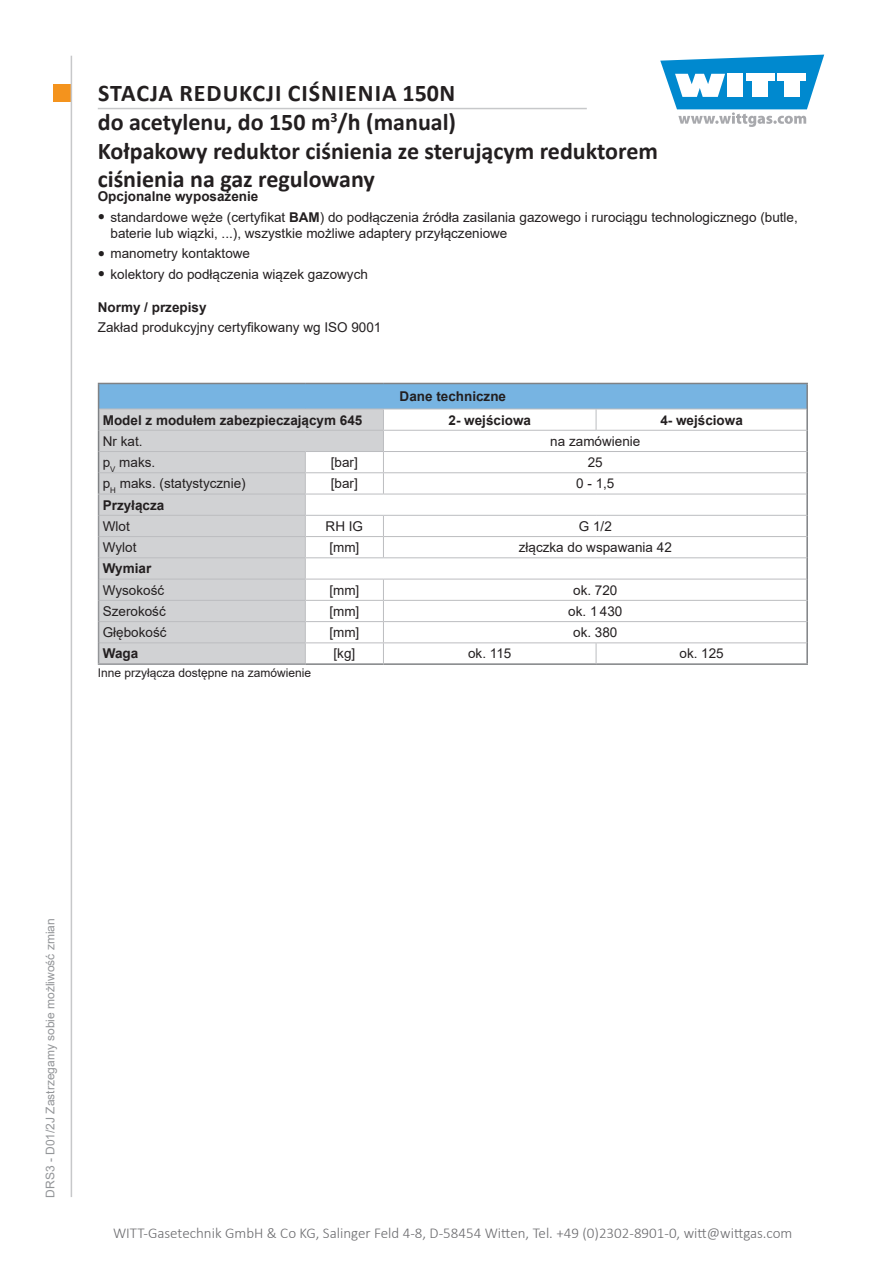
<style>
.page{position:relative;width:893px;height:1263px;background:#fff}
.page>*{position:absolute;margin:0;border:0;box-sizing:border-box;transform-origin:0 0}
.t1{font:700 24px/28.8px "Calibri";color:#231f20}
.t2{font:300 15px "Calibri";color:#6b6b6e}
.t3{font:13.5px/16.2px "Arial";color:#231f20}
.t4{font:700 13.5px "Arial";color:#231f20}
.t5{font:12px "Arial";color:#939598}
.t6{font:12px "Arial";color:#231f20}
.s1{font-family:"Bookman Old Style";font-size:12px}
.s2{font-weight:700}
</style>
<div class="page">
<div style="left:53px;top:85px;width:17px;height:17px;background:#f4931d"></div>
<svg style="left:660px;top:55px;width:164px;height:72px"></svg>
<hr style="left:71px;top:56px;width:1px;height:1141px;background:#c7c8ca">
<hr style="left:98px;top:108px;width:489px;height:1px;background:#c7c8ca">
<div style="left:99px;top:383px;width:708px;height:26px;background:#77b4e2"></div>
<div style="left:99px;top:410px;width:206px;height:253px;background:#d1d2d4"></div>
<svg style="left:305px;top:410px;width:501px;height:253px"></svg>
<hr style="left:98px;top:494px;width:207px;height:1px;background:#bcbdc0">
<hr style="left:99px;top:515px;width:206px;height:1px;background:#bcbdc0">
<hr style="left:99px;top:536px;width:206px;height:1px;background:#bcbdc0">
<hr style="left:99px;top:557px;width:206px;height:1px;background:#bcbdc0">
<hr style="left:99px;top:579px;width:206px;height:1px;background:#bcbdc0">
<hr style="left:99px;top:600px;width:206px;height:1px;background:#bcbdc0">
<hr style="left:99px;top:621px;width:206px;height:1px;background:#bcbdc0">
<hr style="left:99px;top:642px;width:206px;height:1px;background:#bcbdc0">
<hr style="left:98px;top:663px;width:207px;height:2px;background:#939598">
<hr style="left:98px;top:383px;width:207px;height:1px;background:#808285">
<hr style="left:305px;top:383px;width:78px;height:1px;background:#808285">
<hr style="left:383px;top:383px;width:213px;height:1px;background:#808285">
<hr style="left:596px;top:383px;width:212px;height:1px;background:#808285">
<hr style="left:806px;top:384px;width:2px;height:25px;background:#808285">
<hr style="left:806px;top:409px;width:2px;height:21px;background:#808285">
<hr style="left:806px;top:430px;width:2px;height:21px;background:#808285">
<hr style="left:806px;top:451px;width:2px;height:22px;background:#808285">
<svg style="left:98px;top:384px;width:1px;height:279px"></svg>
<hr style="left:806px;top:473px;width:2px;height:21px;background:#808285">
<hr style="left:806px;top:494px;width:2px;height:21px;background:#808285">
<hr style="left:806px;top:515px;width:2px;height:21px;background:#808285">
<hr style="left:806px;top:536px;width:2px;height:22px;background:#808285">
<hr style="left:806px;top:558px;width:2px;height:21px;background:#808285">
<hr style="left:806px;top:579px;width:2px;height:21px;background:#808285">
<hr style="left:806px;top:600px;width:2px;height:22px;background:#808285">
<hr style="left:806px;top:622px;width:2px;height:21px;background:#808285">
<hr style="left:806px;top:643px;width:2px;height:20px;background:#808285">
<hr style="left:305px;top:663px;width:78px;height:2px;background:#808285">
<hr style="left:383px;top:663px;width:213px;height:2px;background:#808285">
<hr style="left:596px;top:663px;width:212px;height:2px;background:#808285">
<hr style="left:99px;top:409px;width:206px;height:1px;background:#bcbdc0">
<hr style="left:305px;top:409px;width:78px;height:1px;background:#bcbdc0">
<hr style="left:383px;top:409px;width:213px;height:1px;background:#bcbdc0">
<hr style="left:596px;top:409px;width:210px;height:1px;background:#bcbdc0">
<svg style="left:596px;top:409px;width:1px;height:21px"></svg>
<hr style="left:99px;top:430px;width:206px;height:1px;background:#bcbdc0">
<hr style="left:305px;top:430px;width:78px;height:1px;background:#bcbdc0">
<hr style="left:383px;top:430px;width:213px;height:1px;background:#bcbdc0">
<hr style="left:596px;top:430px;width:210px;height:1px;background:#bcbdc0">
<hr style="left:99px;top:451px;width:206px;height:1px;background:#bcbdc0">
<hr style="left:305px;top:451px;width:78px;height:1px;background:#bcbdc0">
<hr style="left:383px;top:451px;width:213px;height:1px;background:#bcbdc0">
<hr style="left:596px;top:451px;width:210px;height:1px;background:#bcbdc0">
<hr style="left:99px;top:472px;width:206px;height:1px;background:#bcbdc0">
<hr style="left:305px;top:472px;width:78px;height:1px;background:#bcbdc0">
<svg style="left:305px;top:452px;width:1px;height:211px"></svg>
<hr style="left:383px;top:472px;width:213px;height:1px;background:#bcbdc0">
<svg style="left:383px;top:409px;width:1px;height:85px"></svg>
<hr style="left:596px;top:472px;width:210px;height:1px;background:#bcbdc0">
<hr style="left:305px;top:494px;width:78px;height:1px;background:#bcbdc0">
<hr style="left:383px;top:494px;width:213px;height:1px;background:#bcbdc0">
<hr style="left:596px;top:494px;width:210px;height:1px;background:#bcbdc0">
<hr style="left:305px;top:515px;width:78px;height:1px;background:#bcbdc0">
<hr style="left:383px;top:515px;width:213px;height:1px;background:#bcbdc0">
<hr style="left:596px;top:515px;width:210px;height:1px;background:#bcbdc0">
<hr style="left:305px;top:536px;width:78px;height:1px;background:#bcbdc0">
<hr style="left:383px;top:536px;width:213px;height:1px;background:#bcbdc0">
<svg style="left:383px;top:516px;width:1px;height:41px"></svg>
<hr style="left:596px;top:536px;width:210px;height:1px;background:#bcbdc0">
<hr style="left:305px;top:557px;width:78px;height:1px;background:#bcbdc0">
<hr style="left:383px;top:557px;width:213px;height:1px;background:#bcbdc0">
<hr style="left:596px;top:557px;width:210px;height:1px;background:#bcbdc0">
<hr style="left:305px;top:579px;width:78px;height:1px;background:#bcbdc0">
<hr style="left:383px;top:579px;width:213px;height:1px;background:#bcbdc0">
<hr style="left:596px;top:579px;width:210px;height:1px;background:#bcbdc0">
<hr style="left:305px;top:600px;width:78px;height:1px;background:#bcbdc0">
<hr style="left:383px;top:600px;width:213px;height:1px;background:#bcbdc0">
<hr style="left:596px;top:600px;width:210px;height:1px;background:#bcbdc0">
<hr style="left:305px;top:621px;width:78px;height:1px;background:#bcbdc0">
<hr style="left:383px;top:621px;width:213px;height:1px;background:#bcbdc0">
<hr style="left:596px;top:621px;width:210px;height:1px;background:#bcbdc0">
<hr style="left:305px;top:642px;width:78px;height:1px;background:#bcbdc0">
<hr style="left:383px;top:642px;width:213px;height:1px;background:#bcbdc0">
<svg style="left:383px;top:579px;width:1px;height:84px"></svg>
<hr style="left:596px;top:642px;width:210px;height:1px;background:#bcbdc0">
<svg style="left:596px;top:643px;width:1px;height:20px"></svg>
<h1 class="t1" style="left:98px;top:78px;width:562px">STACJA REDUKCJI CIŚNIENIA 150N<br>do acetylenu, do 150 m<sup>3</sup>/h (manual)<br>Kołpakowy reduktor ciśnienia ze sterującym reduktorem ciśnienia na gaz regulowany</h1>
<p class="t4" style="left:98px;top:187px;width:162px">Opcjonalne wyposażenie</p>
<p class="t3" style="left:111px;top:209px;width:689px;text-indent:-13px"><span class="s1">●</span> standardowe węże (certyfikat <span class="s2">BAM</span>) do podłączenia źródła zasilania gazowego i rurociągu technologicznego (butle, baterie lub wiązki, ...), wszystkie możliwe adaptery przyłączeniowe</p>
<p class="t3" style="left:98px;top:245px;width:154px"><span class="s1">●</span> manometry kontaktowe</p>
<p class="t3" style="left:98px;top:266px;width:272px"><span class="s1">●</span> kolektory do podłączenia wiązek gazowych</p>
<p class="t4" style="left:98px;top:298px;width:110px">Normy / przepisy</p>
<p class="t3" style="left:98px;top:319px;width:285px">Zakład produkcyjny certyfikowany wg ISO 9001</p>
<p class="t4" style="left:400px;top:387px;width:108px">Dane techniczne</p>
<p class="t4" style="left:103px;top:410px;width:261px">Model z modułem zabezpieczającym 645</p>
<p class="t4" style="left:448px;top:410px;width:84px">2- wejściowa</p>
<p class="t4" style="left:660px;top:410px;width:84px">4- wejściowa</p>
<p class="t3" style="left:103px;top:433px;width:41px">Nr kat.</p>
<p class="t3" style="left:550px;top:433px;width:92px">na zamówienie</p>
<p class="t3" style="left:103px;top:454px;width:54px">p<sub>V</sub> maks.</p>
<p class="t3" style="left:331px;top:454px;width:29px">[bar]</p>
<p class="t3" style="left:588px;top:454px;width:17px">25</p>
<p class="t3" style="left:103px;top:475px;width:144px">p<sub>H</sub> maks. (statystycznie)</p>
<p class="t3" style="left:331px;top:475px;width:29px">[bar]</p>
<p class="t3" style="left:576px;top:475px;width:40px">0 - 1,5</p>
<p class="t4" style="left:103px;top:495px;width:63px">Przyłącza</p>
<p class="t3" style="left:103px;top:518px;width:29px">Wlot</p>
<p class="t3" style="left:326px;top:518px;width:39px">RH IG</p>
<p class="t3" style="left:579px;top:518px;width:35px">G 1/2</p>
<p class="t3" style="left:103px;top:539px;width:35px">Wylot</p>
<p class="t3" style="left:329px;top:539px;width:31px">[mm]</p>
<p class="t3" style="left:519px;top:539px;width:155px">złączka do wspawania 42</p>
<p class="t4" style="left:103px;top:559px;width:50px">Wymiar</p>
<p class="t3" style="left:103px;top:582px;width:63px">Wysokość</p>
<p class="t3" style="left:329px;top:582px;width:31px">[mm]</p>
<p class="t3" style="left:573px;top:582px;width:46px">ok. 720</p>
<p class="t3" style="left:103px;top:603px;width:65px">Szerokość</p>
<p class="t3" style="left:329px;top:603px;width:31px">[mm]</p>
<p class="t3" style="left:568px;top:603px;width:56px">ok. 1 430</p>
<p class="t3" style="left:103px;top:624px;width:65px">Głębokość</p>
<p class="t3" style="left:329px;top:624px;width:31px">[mm]</p>
<p class="t3" style="left:573px;top:624px;width:46px">ok. 380</p>
<p class="t4" style="left:103px;top:644px;width:37px">Waga</p>
<p class="t3" style="left:333px;top:645px;width:23px">[kg]</p>
<p class="t3" style="left:468px;top:645px;width:45px">ok. 115</p>
<p class="t3" style="left:679px;top:645px;width:46px">ok. 125</p>
<p class="t6" style="left:98px;top:664px;width:215px">Inne przyłącza dostępne na zamówienie</p>
<p class="t5" style="left:42px;top:1197px;width:281px;rotate:-90deg">DRS3 - D01/2J Zastrzegamy sobie możliwość zmian</p>
<p class="t2" style="left:113px;top:1224px;width:681px">WITT-Gasetechnik GmbH &amp; Co KG, Salinger Feld 4-8, D-58454 Witten, Tel. +49 (0)2302-8901-0, witt@wittgas.com</p>
</div>
